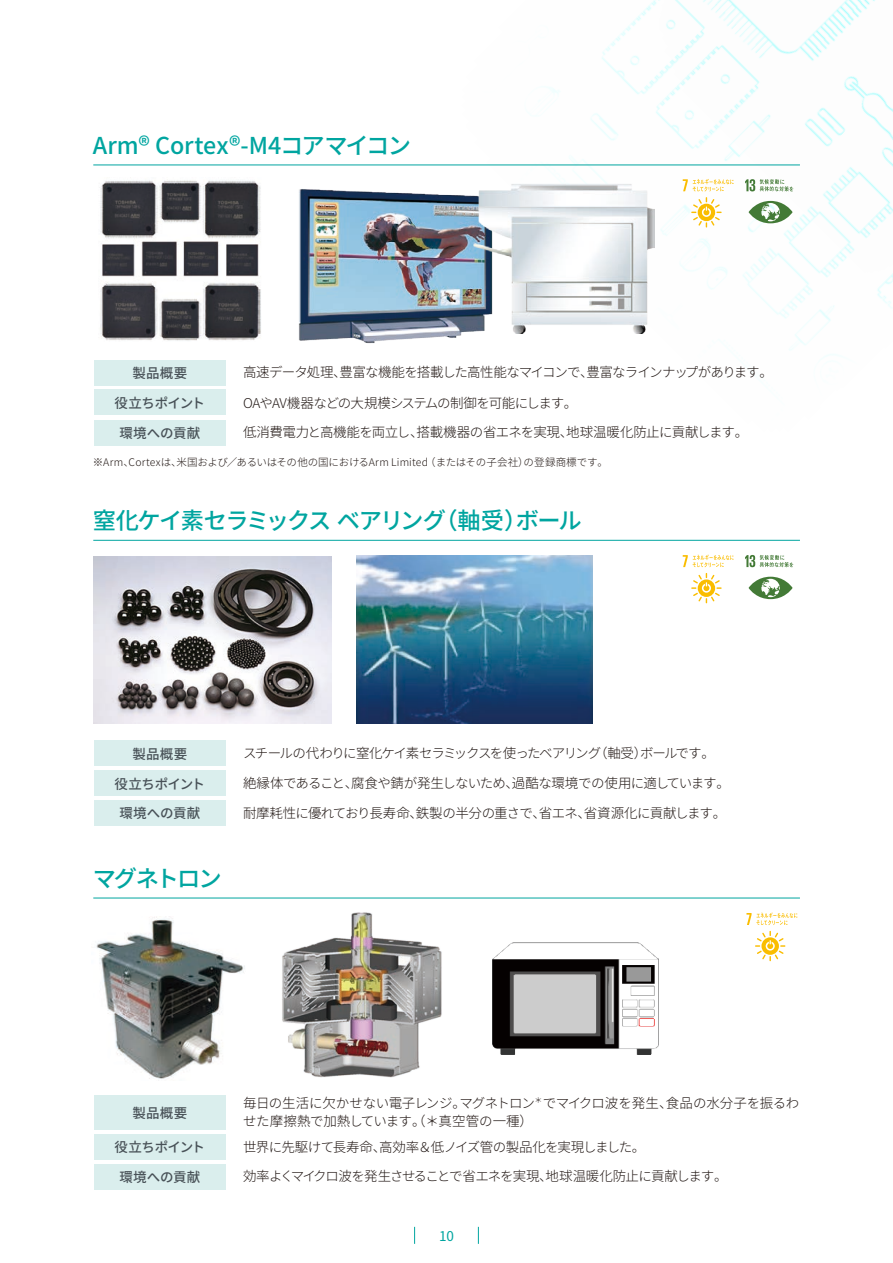
<style>
.page{position:relative;width:893px;height:1263px;background:#fff}
.page>*{position:absolute;margin:0;border:0;box-sizing:border-box;transform-origin:0 0}
.t1{font:500 23.25px "Toshiba Sans JP";letter-spacing:-.07em;color:#00a5a0}
.t2{font:500 23.25px "Toshiba Sans JP";letter-spacing:-.015em;color:#00a5a0}
.t3{font:300 13.5px/29.4px "Toshiba Sans JP";letter-spacing:-.05em;color:#231916}
.t4{font:300 13.5px/18px "Toshiba Sans JP";letter-spacing:-.02em;color:#231916}
.t5{font:300 13.5px "Toshiba Sans JP";letter-spacing:-.03em;color:#231916}
.t6{font:300 13.5px "Toshiba Sans JP";letter-spacing:-.1em;color:#231916}
.t7{font:500 13.5px "Toshiba Sans JP";letter-spacing:-.005em;color:#485157}
.t8{font:500 13.5px "Toshiba Sans JP";letter-spacing:-.045em;color:#485157}
.t9{font:13.5px "Toshiba Sans JP";color:#00a5a0}
.t10{font:300 10.5px "Toshiba Sans JP";letter-spacing:.01em;color:#231916}
</style>
<div class="page">
<img style="left:446px;top:0;width:447px;height:358px">
<img style="left:94px;top:556px;width:237px;height:167px">
<img style="left:356px;top:556px;width:236px;height:167px">
<img style="left:298px;top:182px;width:200px;height:166px">
<img style="left:474px;top:184px;width:180px;height:150px">
<img style="left:100px;top:180px;width:161px;height:161px">
<img style="left:96px;top:916px;width:149px;height:163px">
<img style="left:492px;top:942px;width:166px;height:113px">
<img style="left:282px;top:912px;width:160px;height:166px">
<div style="left:94px;top:1095px;width:132px;height:35px;background:#daeeed"></div>
<div style="left:94px;top:360px;width:132px;height:25px;background:#daeeed"></div>
<div style="left:94px;top:390px;width:132px;height:25px;background:#daeeed"></div>
<div style="left:94px;top:420px;width:132px;height:25px;background:#daeeed"></div>
<div style="left:94px;top:740px;width:132px;height:26px;background:#daeeed"></div>
<div style="left:94px;top:770px;width:132px;height:26px;background:#daeeed"></div>
<div style="left:94px;top:801px;width:132px;height:25px;background:#daeeed"></div>
<div style="left:94px;top:1134px;width:132px;height:25px;background:#daeeed"></div>
<div style="left:94px;top:1164px;width:132px;height:26px;background:#daeeed"></div>
<hr style="left:93px;top:165px;width:707px;height:1px;background:#00a5a0">
<hr style="left:93px;top:898px;width:707px;height:1px;background:#00a5a0">
<hr style="left:93px;top:540px;width:707px;height:1px;background:#00a5a0">
<svg style="left:748px;top:201px;width:45px;height:22px"></svg>
<svg style="left:745px;top:179px;width:48px;height:12px"></svg>
<svg style="left:691px;top:197px;width:31px;height:30px"></svg>
<svg style="left:683px;top:179px;width:51px;height:12px"></svg>
<svg style="left:755px;top:931px;width:30px;height:30px"></svg>
<svg style="left:746px;top:912px;width:51px;height:13px"></svg>
<svg style="left:748px;top:577px;width:45px;height:22px"></svg>
<svg style="left:745px;top:555px;width:48px;height:12px"></svg>
<svg style="left:691px;top:573px;width:31px;height:30px"></svg>
<svg style="left:683px;top:555px;width:51px;height:12px"></svg>
<svg style="left:414px;top:1227px;width:1px;height:17px"></svg>
<svg style="left:478px;top:1227px;width:1px;height:17px"></svg>
<h1 class="t2" style="left:93px;top:132px;width:320px">Arm® Cortex®-M4コアマイコン</h1>
<p class="t7" style="left:132px;top:365px;width:56px">製品概要</p>
<p class="t8" style="left:115px;top:395px;width:92px">役立ちポイント</p>
<p class="t7" style="left:119px;top:425px;width:82px">環境への貢献</p>
<p class="t3" style="left:243px;top:358px;width:531px">高速データ処理、豊富な機能を搭載した高性能なマイコンで、豊富なラインナップがあります。</p>
<p class="t3" style="left:243px;top:388px;width:336px">OAやAV機器などの大規模システムの制御を可能にします。</p>
<p class="t5" style="left:243px;top:425px;width:507px">低消費電力と高機能を両立し、搭載機器の省エネを実現、地球温暖化防止に貢献します。</p>
<p class="t10" style="left:93px;top:456px;width:517px">※Arm、Cortexは、米国および／あるいはその他の国におけるArm Limited （またはその子会社）の登録商標です。</p>
<h1 class="t1" style="left:93px;top:507px;width:490px">窒化ケイ素セラミックス ベアリング（軸受）ボール</h1>
<p class="t7" style="left:132px;top:746px;width:56px">製品概要</p>
<p class="t8" style="left:115px;top:776px;width:92px">役立ちポイント</p>
<p class="t7" style="left:119px;top:806px;width:82px">環境への貢献</p>
<h1 class="t1" style="left:93px;top:865px;width:131px">マグネトロン</h1>
<p class="t6" style="left:243px;top:745px;width:473px">スチールの代わりに窒化ケイ素セラミックスを使ったベアリング（軸受）ボールです。</p>
<p class="t3" style="left:243px;top:768px;width:488px">絶縁体であること、腐食や錆が発生しないため、過酷な環境での使用に適しています。</p>
<p class="t3" style="left:243px;top:798px;width:485px">耐摩耗性に優れており長寿命、鉄製の半分の重さで、省エネ、省資源化に貢献します。</p>
<p class="t7" style="left:133px;top:1105px;width:56px">製品概要</p>
<p class="t8" style="left:115px;top:1139px;width:92px">役立ちポイント</p>
<p class="t7" style="left:119px;top:1169px;width:82px">環境への貢献</p>
<p class="t4" style="left:243px;top:1094px;width:558px">毎日の生活に欠かせない電子レンジ。マグネトロン<sup>＊</sup>でマイクロ波を発生、食品の水分子を振るわせた摩擦熱で加熱しています。（＊真空管の一種）</p>
<p class="t3" style="left:243px;top:1132px;width:486px">世界に先駆けて長寿命、高効率＆低ノイズ管の製品化を実現しました。<br>効率よくマイクロ波を発生させることで省エネを実現、地球温暖化防止に貢献します。</p>
<p class="t9" style="left:439px;top:1228px;width:16px">10</p>
</div>
